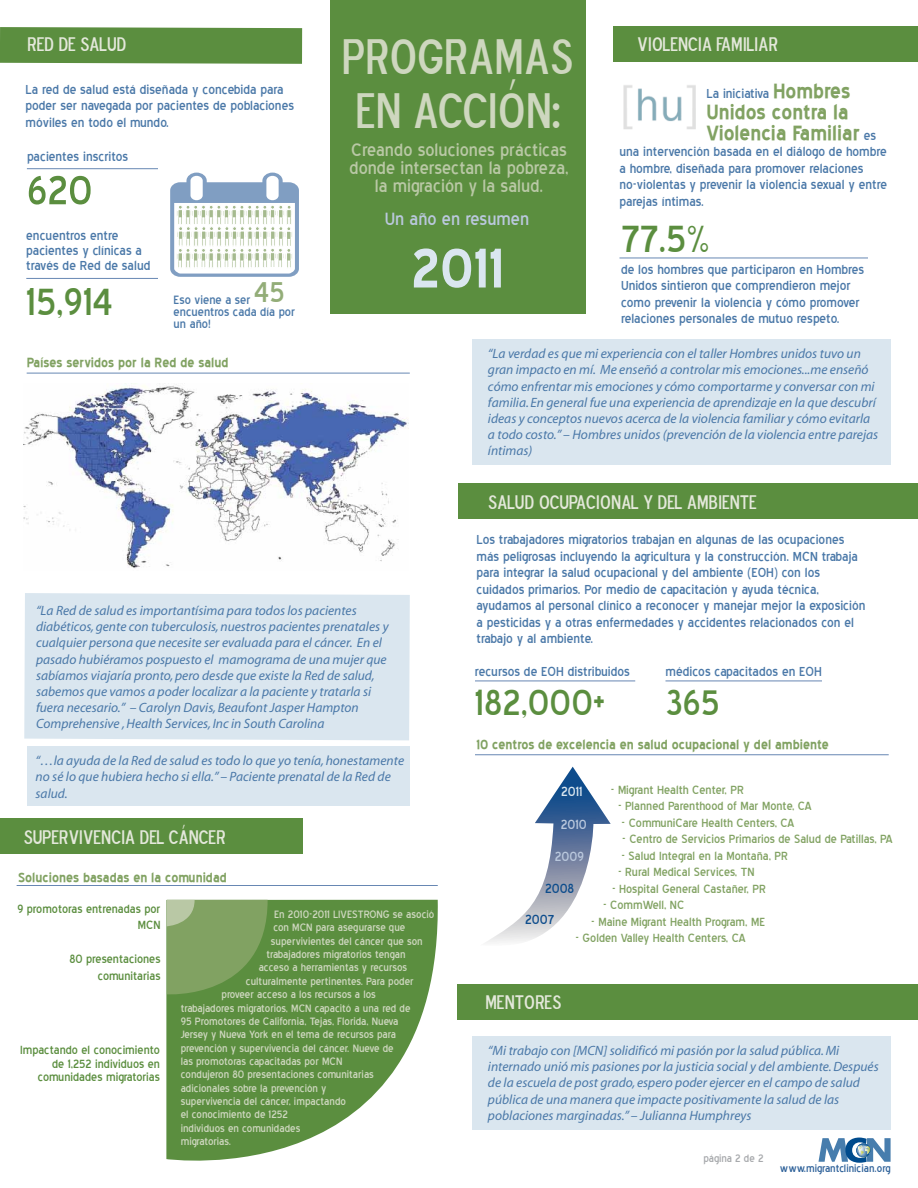
<style>
.page{position:relative;width:918px;height:1188px;background:#fff}
.page>*{position:absolute;margin:0;border:0;box-sizing:border-box;transform-origin:0 0}
.t1{font:700 67.5px "Blue Highway";color:#dae6ef}
.t2{font:51px "Blue Highway";color:#5b8e3f}
.t3{font:49.5px/54px "Blue Highway D Type";color:#ced7bf}
.t4{font:48px "Blue Highway";color:#5b8e3f}
.t5{font:45px "Blue Highway";color:#5b8e3f}
.t6{font:36.3px "Blue Highway";color:#93ad78}
.t7{font:700 25.5px/21px "Blue Highway";color:#81a262}
.t8{font:22.5px/18px "Blue Highway";color:#b9c8a5;text-align:center}
.t9{font:22.5px "Blue Highway";color:#bac8dd}
.t10{font:19.5px "Blue Highway D Type";color:#e4e8db}
.t11{font:16.5px/16.5px "Blue Highway";color:#4a78a8}
.t12{font:700 16.5px "Blue Highway";color:#81a262}
.t13{font:16.5px "Blue Highway";color:#bac8dd}
.t14{font:16.5px "Blue Highway";color:#0e4d8c}
.t15{font:16.5px "Blue Highway";color:#dae6ef}
.t16{font:15.3px/12px "Blue Highway";color:#4a78a8}
.t17{font:15px "Blue Highway";color:#81a262}
.t18{font:15px/16.5px "Blue Highway";color:#5b8e3f;text-align:right}
.t19{font:italic 13.5px/16.2px "Myriad";color:#4a78a8}
.t20{font:13.5px "Blue Highway";color:#ced7bf}
.t21{font:13.5px "Blue Highway";color:#2f629a}
.t22{font:13.5px "Blue Highway";color:#a7a9ac}
.s1{font-weight:700;font-size:25.5px;color:#81a262}
.s2{font-weight:400;font-size:16.5px;color:#4a78a8}
</style>
<div class="page">
<div style="left:330px;top:0;width:255px;height:314px;background:#5b8e3f"></div>
<svg style="left:819px;top:1138px;width:72px;height:25px"></svg>
<div style="left:0;top:818px;width:302px;height:36px;background:#5b8e3f"></div>
<div style="left:0;top:27px;width:302px;height:37px;background:#5b8e3f"></div>
<div style="left:614px;top:26px;width:304px;height:35px;background:#5b8e3f"></div>
<div style="left:458px;top:484px;width:460px;height:35px;background:#5b8e3f"></div>
<div style="left:472px;top:339px;width:418px;height:125px;background:#dae6ef"></div>
<div style="left:472px;top:1036px;width:419px;height:94px;background:#dae6ef"></div>
<div style="left:24px;top:593px;width:386px;height:147px;background:#dae6ef"></div>
<div style="left:27px;top:746px;width:383px;height:60px;background:#dae6ef"></div>
<img style="left:24px;top:383px;width:384px;height:185px">
<div style="left:457px;top:984px;width:461px;height:36px;background:#5b8e3f"></div>
<hr style="left:27px;top:168px;width:131px;height:1px;background:#6787b3">
<hr style="left:26px;top:278px;width:132px;height:1px;background:#6787b3">
<hr style="left:27px;top:373px;width:383px;height:1px;background:#6787b3">
<hr style="left:620px;top:258px;width:248px;height:1px;background:#6787b3">
<hr style="left:475px;top:755px;width:414px;height:1px;background:#6787b3">
<hr style="left:475px;top:681px;width:160px;height:1px;background:#6787b3">
<hr style="left:665px;top:681px;width:157px;height:1px;background:#6787b3">
<svg style="left:170px;top:173px;width:129px;height:104px"></svg>
<svg style="left:166px;top:900px;width:272px;height:261px;fill:#5b8e3f"></svg>
<svg style="left:167px;top:900px;width:101px;height:100px;background:#7b9f5d"></svg>
<hr style="left:17px;top:885px;width:421px;height:1px;background:#6787b3">
<svg style="left:486px;top:767px;width:125px;height:176px"></svg>
<img style="left:623px;top:85px;width:73px;height:44px">
<h3 class="t10" style="left:27px;top:31px;width:101px">RED DE SALUD</h3>
<h3 class="t10" style="left:638px;top:31px;width:141px">VIOLENCIA FAMILIAR</h3>
<h3 class="t3" style="left:343px;top:28px;width:231px">PROGRAMAS<br>EN ACCIÓN:</h3>
<p class="t11" style="left:707px;top:85px;width:145px">La iniciativa <span class="s1">Hombres</span></p>
<h3 class="t7" style="left:707px;top:101px;width:171px">Unidos contra la<br>Violencia Familiar <span class="s2">es</span></h3>
<p class="t11" style="left:620px;top:144px;width:269px">una intervención basada en el diálogo de hombre a hombre, diseñada para promover relaciones no-violentas y prevenir la violencia sexual y entre parejas íntimas.</p>
<p class="t11" style="left:26px;top:81px;width:270px">La red de salud está diseñada y concebida para poder ser navegada por pacientes de poblaciones móviles en todo el mundo.</p>
<h3 class="t8" style="left:349px;top:142px;width:221px">Creando soluciones prácticas donde intersectan la pobreza, la migración y la salud.</h3>
<h3 class="t9" style="left:385px;top:209px;width:146px">Un año en resumen</h3>
<p class="t11" style="left:27px;top:149px;width:103px">pacientes inscritos</p>
<h3 class="t8" style="left:350px;top:153px;width:221px">Creating practical solutions at the intersection of poverty, migration, &amp; health.</h3>
<h2 class="t2" style="left:27px;top:168px;width:67px">620</h2>
<h3 class="t4" style="left:621px;top:218px;width:90px">77.5%</h3>
<p class="t11" style="left:26px;top:228px;width:126px;line-height:15px">encuentros entre pacientes y clínicas a través de Red de salud</p>
<h1 class="t1" style="left:411px;top:237px;width:95px">2011</h1>
<p class="t11" style="left:621px;top:261px;width:245px">de los hombres que participaron en Hombres Unidos sintieron que comprendieron mejor como prevenir la violencia y cómo promover relaciones personales de mutuo respeto.</p>
<h3 class="t4" style="left:26px;top:281px;width:88px">15,914</h3>
<h3 class="t6" style="left:254px;top:277px;width:32px">45</h3>
<p class="t16" style="left:174px;top:294px;width:123px">Eso viene a ser encuentros cada día por un año!</p>
<p class="t12" style="left:27px;top:355px;width:203px">Países servidos por la Red de salud</p>
<p class="t19" style="left:488px;top:346px;width:392px">“La verdad es que mi experiencia con el taller Hombres unidos tuvo un gran impacto en mí. Me enseñó a controlar mis emociones...me enseñó cómo enfrentar mis emociones y cómo comportarme y conversar con mi familia. En general fue una experiencia de aprendizaje en la que descubrí ideas y conceptos nuevos acerca de la violencia familiar y cómo evitarla a todo costo.” – Hombres unidos (prevención de la violencia entre parejas íntimas)</p>
<p class="t19" style="left:36px;top:603px;width:354px">“La Red de salud es importantísima para todos los pacientes diabéticos, gente con tuberculosis, nuestros pacientes prenatales y cualquier persona que necesite ser evaluada para el cáncer. En el pasado hubiéramos pospuesto el mamograma de una mujer que sabíamos viajaría pronto, pero desde que existe la Red de salud, sabemos que vamos a poder localizar a la paciente y tratarla si fuera necesario.” – Carolyn Davis, Beaufont Jasper Hampton Comprehensive , Health Services, Inc in South Carolina</p>
<p class="t19" style="left:36px;top:753px;width:370px">“…la ayuda de la Red de salud es todo lo que yo tenía, honestamente no sé lo que hubiera hecho si ella.” – Paciente prenatal de la Red de salud.</p>
<h3 class="t10" style="left:24px;top:824px;width:203px">SUPERVIVENCIA DEL CÁNCER</h3>
<p class="t12" style="left:18px;top:869px;width:210px">Soluciones basadas en la comunidad</p>
<p class="t18" style="left:17px;top:901px;width:145px">9 promotoras entrenadas por<br>MCN</p>
<p class="t18" style="left:69px;top:951px;width:93px">80 presentaciones comunitarias</p>
<p class="t18" style="left:20px;top:1044px;width:141px;line-height:13.5px">Impactando el conocimiento de 1,252 individuos en comunidades migratorias</p>
<p class="t20" style="left:274px;top:909px;width:162px">En 2010-2011 LIVESTRONG se asoció</p>
<p class="t20" style="left:273px;top:922px;width:134px">con MCN para asegurarse que</p>
<p class="t20" style="left:271px;top:935px;width:153px">supervivientes del cáncer que son</p>
<p class="t20" style="left:266px;top:949px;width:141px">trabajadores migratorios tengan</p>
<p class="t20" style="left:259px;top:962px;width:150px">acceso a herramientas y recursos</p>
<p class="t20" style="left:246px;top:975px;width:169px">culturalmente pertinentes. Para poder</p>
<p class="t20" style="left:222px;top:989px;width:156px">proveer acceso a los recursos a los</p>
<p class="t20" style="left:181px;top:1002px;width:231px">trabajadores migratorios, MCN capacitó a una red de</p>
<p class="t20" style="left:181px;top:1015px;width:219px">95 Promotores de California, Tejas, Florida, Nueva</p>
<p class="t20" style="left:181px;top:1029px;width:217px">Jersey y Nueva York en el tema de recursos para</p>
<p class="t20" style="left:181px;top:1042px;width:214px">prevención y supervivencia del cáncer. Nueve de</p>
<p class="t20" style="left:181px;top:1056px;width:163px">las promotoras capacitadas por MCN</p>
<p class="t20" style="left:181px;top:1069px;width:195px">condujeron 80 presentaciones comunitarias</p>
<p class="t20" style="left:181px;top:1082px;width:147px">adicionales sobre la prevención y</p>
<p class="t20" style="left:181px;top:1096px;width:167px">supervivencia del cáncer, impactando</p>
<p class="t20" style="left:181px;top:1109px;width:109px">el conocimiento de 1252</p>
<p class="t20" style="left:181px;top:1122px;width:121px">individuos en comunidades</p>
<p class="t20" style="left:181px;top:1136px;width:52px">migratorias.</p>
<h3 class="t10" style="left:489px;top:489px;width:269px">SALUD OCUPACIONAL Y DEL AMBIENTE</h3>
<p class="t11" style="left:476px;top:532px;width:391px">Los trabajadores migratorios trabajan en algunas de las ocupaciones más peligrosas incluyendo la agricultura y la construcción. MCN trabaja para integrar la salud ocupacional y del ambiente (EOH) con los cuidados primarios. Por medio de capacitación y ayuda técnica, ayudamos al personal clínico a reconocer y manejar mejor la exposición a pesticidas y a otras enfermedades y accidentes relacionados con el trabajo y al ambiente.</p>
<p class="t11" style="left:475px;top:663px;width:156px">recursos de EOH distribuidos</p>
<h3 class="t5" style="left:475px;top:684px;width:131px">182,000+</h3>
<h3 class="t5" style="left:665px;top:684px;width:56px">365</h3>
<p class="t11" style="left:665px;top:663px;width:158px">médicos capacitados en EOH</p>
<p class="t12" style="left:476px;top:737px;width:354px">10 centros de excelencia en salud ocupacional y del ambiente</p>
<p class="t17" style="left:611px;top:783px;width:134px">- Migrant Health Center, PR</p>
<p class="t17" style="left:618px;top:800px;width:195px">- Planned Parenthood of Mar Monte, CA</p>
<p class="t17" style="left:622px;top:816px;width:174px">- CommuniCare Health Centers, CA</p>
<p class="t17" style="left:622px;top:833px;width:272px">- Centro de Servicios Primarios de Salud de Patillas, PA</p>
<p class="t17" style="left:621px;top:849px;width:168px">- Salud Integral en la Montaña, PR</p>
<p class="t17" style="left:618px;top:866px;width:138px">- Rural Medical Services, TN</p>
<p class="t17" style="left:612px;top:882px;width:155px">- Hospital General Castañer, PR</p>
<p class="t17" style="left:603px;top:899px;width:83px">- CommWell, NC</p>
<p class="t17" style="left:591px;top:915px;width:175px">- Maine Migrant Health Program, ME</p>
<p class="t17" style="left:576px;top:932px;width:171px">- Golden Valley Health Centers, CA</p>
<p class="t15" style="left:561px;top:784px;width:23px">2011</p>
<p class="t13" style="left:561px;top:817px;width:28px">2010</p>
<p class="t13" style="left:555px;top:849px;width:31px">2009</p>
<p class="t14" style="left:545px;top:881px;width:31px">2008</p>
<p class="t14" style="left:525px;top:912px;width:31px">2007</p>
<h3 class="t10" style="left:486px;top:990px;width:77px">MENTORES</h3>
<p class="t19" style="left:488px;top:1043px;width:392px">“Mi trabajo con [MCN] solidificó mi pasión por la salud pública. Mi internado unió mis pasiones por la justicia social y del ambiente. Después de la escuela de post grado, espero poder ejercer en el campo de salud pública de una manera que impacte positivamente la salud de las poblaciones marginadas.” – Julianna Humphreys</p>
<p class="t22" style="left:704px;top:1153px;width:62px">página 2 de 2</p>
<p class="t21" style="left:780px;top:1162px;width:112px">www.migrantclinician.org</p>
</div>
